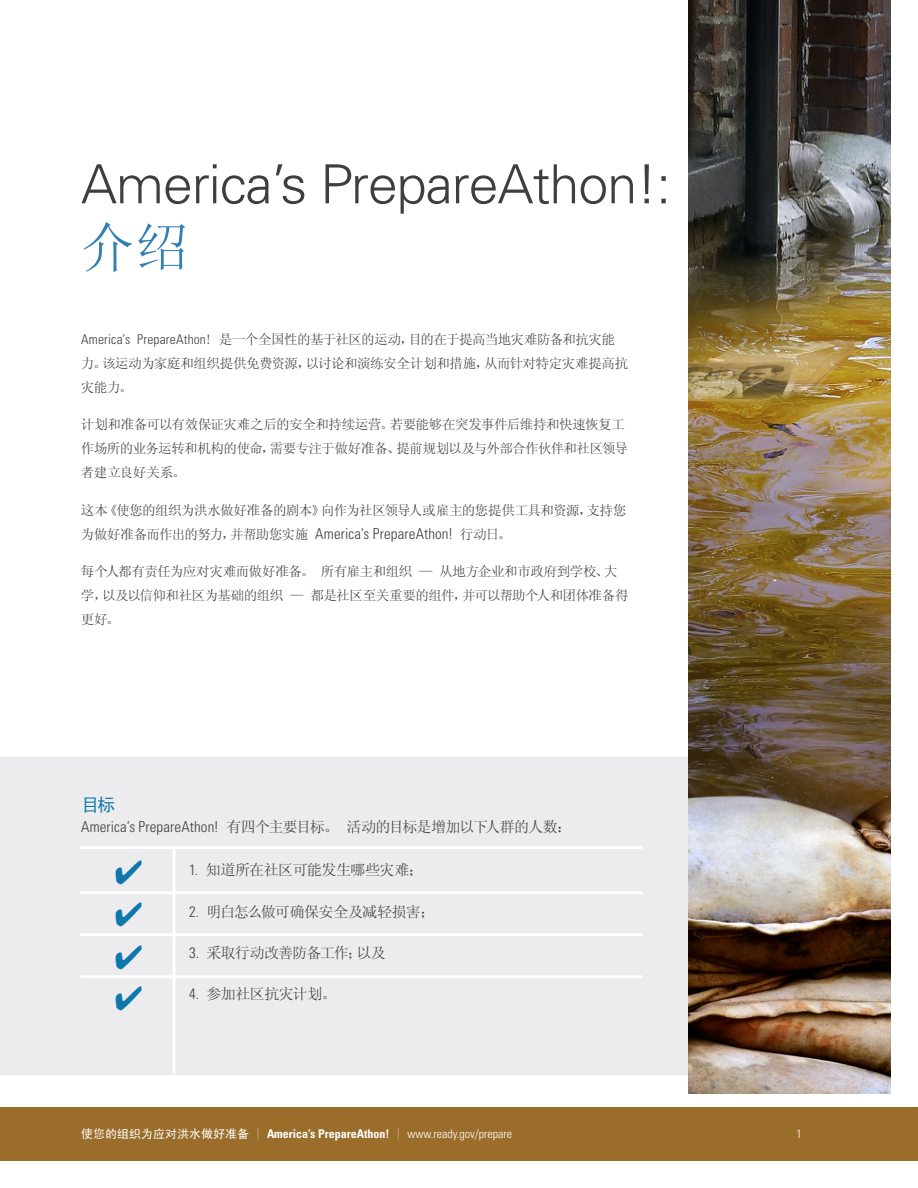
<style>
.page{position:relative;width:918px;height:1188px;background:#fff}
.page>*{position:absolute;margin:0;border:0;box-sizing:border-box;transform-origin:0 0}
.t1{font:300 54px/63px "Univers LT Std";letter-spacing:-.02em;color:#3e3e3f}
._2_Subhead{font:18px "Sim Hei";color:#0e78ad}
._2_Subhead-2{font:15px "Sim Sun";letter-spacing:-.055em;color:#3e3e3f}
.Playbook_-_BODY_COPY{font:15px "Sim Sun";letter-spacing:-.035em;color:#3e3e3f}
.Playbook_-_BODY_COPY-2{font:15px "Sim Sun";letter-spacing:-.055em;color:#3e3e3f}
.t2{font:300 condensed 15px "Univers LT Std";color:#3e3e3f}
.t3{font:13.5px/24px "Sim Sun";letter-spacing:-.035em;color:#3e3e3f}
.t4{font:700 condensed 12px "Univers LT Std";color:#fff}
.t5{font:300 condensed 12px "Univers LT Std";color:#fff}
.s1{font-family:"Sim Sun";font-weight:400;color:#3380b3}
.s2{font-family:"Univers LT Std";font-weight:300;font-stretch:condensed}
.s3{font-family:"Univers LT Std";font-weight:300;font-stretch:condensed;font-size:15px}
.s4{color:#0e78ad}
.s5{font-family:"Sim Hei";font-weight:400;font-stretch:normal}
.s6{font-family:"Sim Sun";font-weight:400;font-stretch:normal}
.s7{font-weight:300}
</style>
<div class="page">
<div style="left:0;top:757px;width:690px;height:318px;background:#ececee"></div>
<img style="left:688px;top:0;width:203px;height:1094px">
<div style="left:0;top:1107px;width:918px;height:54px;background:#9a6d2a"></div>
<hr style="left:80px;top:891px;width:563px;height:3px;background:#fff">
<hr style="left:80px;top:846px;width:563px;height:3px;background:#fff">
<hr style="left:80px;top:933px;width:563px;height:3px;background:#fff">
<hr style="left:80px;top:975px;width:563px;height:3px;background:#fff">
<hr style="left:172px;top:848px;width:4px;height:225px;background:#fff">
<p class="t1" style="left:81px;top:153px;width:592px">America’s PrepareAthon!:<span class="s1">介绍</span></p>
<p class="t3" style="left:81px;top:327px;width:549px"><span class="s2">America’s PrepareAthon</span>! 是一个全国性的基于社区的运动，目的在于提高当地灾难防备和抗灾能力。该运动为家庭和组织提供免费资源，以讨论和演练安全计划和措施，从而针对特定灾难提高抗灾能力。</p>
<p class="t3" style="left:81px;top:413px;width:549px">计划和准备可以有效保证灾难之后的安全和持续运营。若要能够在突发事件后维持和快速恢复工作场所的业务运转和机构的使命，需要专注于做好准备、提前规划以及与外部合作伙伴和社区领导者建立良好关系。</p>
<p class="t3" style="left:81px;top:498px;width:547px">这本《使您的组织为洪水做好准备的剧本》向作为社区领导人或雇主的您提供工具和资源，支持您为做好准备而作出的努力，并帮助您实施 <span class="s3">America’s PrepareAthon!</span> 行动日。</p>
<p class="t3" style="left:81px;top:560px;width:549px">每个人都有责任为应对灾难而做好准备。 所有雇主和组织 — 从地方企业和市政府到学校、大学，以及以信仰和社区为基础的组织 — 都是社区至关重要的组件，并可以帮助个人和团体准备得更好。</p>
<p class="_2_Subhead" style="left:81px;top:796px;width:36px">目标</p>
<p class="_2_Subhead-2" style="left:81px;top:819px;width:492px"><span class="s2">America’s PrepareAthon!</span> 有四个主要目标。 活动的目标是增加以下人群的人数：</p>
<p class="t2" style="left:114px;top:861px;width:86px"><span class="s4">✔</span> 1.</p>
<p class="t2" style="left:189px;top:902px;width:12px">2.</p>
<p class="t2" style="left:189px;top:944px;width:12px">3.</p>
<p class="t2" style="left:189px;top:985px;width:12px">4.</p>
<p class="Playbook_-_BODY_COPY" style="left:206px;top:863px;width:219px">知道所在社区可能发生哪些灾难；</p>
<p class="Playbook_-_BODY_COPY" style="left:207px;top:904px;width:230px">明白怎么做可确保安全及减轻损害；</p>
<p class="Playbook_-_BODY_COPY-2" style="left:207px;top:945px;width:181px">采取行动改善防备工作；以及</p>
<p class="Playbook_-_BODY_COPY" style="left:207px;top:986px;width:131px">参加社区抗灾计划。</p>
<p class="t4" style="left:81px;top:1127px;width:433px"><span class="s5">使您的组织为应对洪水做好准备</span> <span class="s6">|</span> America’s PrepareAthon! <span class="s6">|</span> <span class="s7">www.ready.gov/prepare</span></p>
<p class="t5" style="left:796px;top:1127px;width:7px">1</p>
</div>
